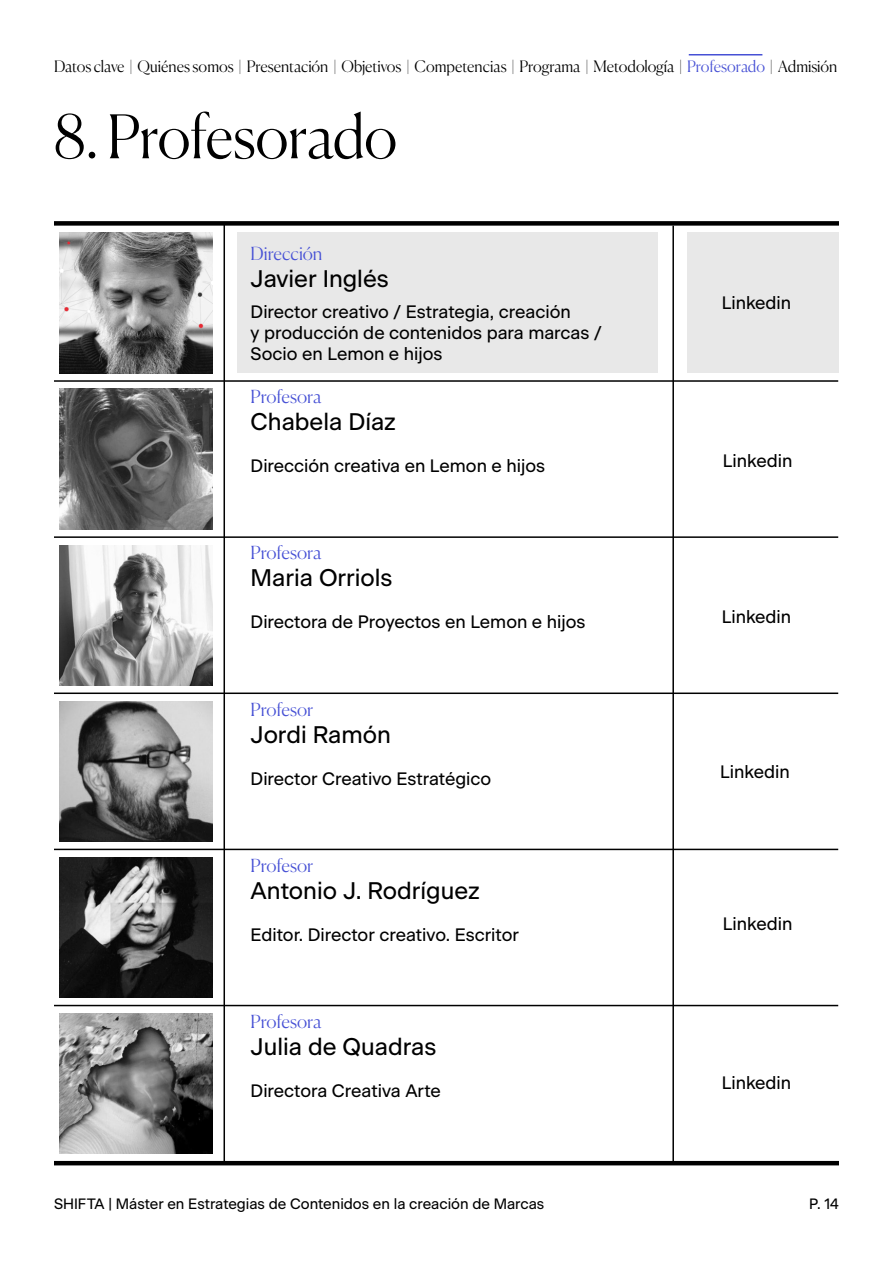
<style>
.page{position:relative;width:893px;height:1263px;background:#fff}
.page>*{position:absolute;margin:0;border:0;box-sizing:border-box;transform-origin:0 0}
.t1{font:300 60px "Canela";letter-spacing:-.015em;color:#000}
.t2{font:24px "Beausite Classic";color:#000}
.t3{font:18px/21px "Beausite Classic";color:#000}
.t4{font:300 18px "Canela";color:#4751d5}
.t5{font:300 15.75px "Canela";letter-spacing:-.005em;color:#000}
.t6{font:15px "Beausite Classic";color:#000}
.s1{color:#4751d5}
</style>
<div class="page">
<div style="left:687px;top:233px;width:152px;height:140px;background:#e8e8e8"></div>
<div style="left:237px;top:233px;width:421px;height:140px;background:#e8e8e8"></div>
<hr style="left:54px;top:1161px;width:785px;height:4px;background:#000">
<div style="left:54px;top:221px;width:785px;height:5px;background:#000"></div>
<hr style="left:224px;top:223px;width:1px;height:940px;background:#000">
<hr style="left:54px;top:380px;width:784px;height:2px;background:#000">
<img style="left:60px;top:233px;width:153px;height:140px">
<hr style="left:672px;top:226px;width:2px;height:938px;background:#000">
<hr style="left:54px;top:536px;width:784px;height:2px;background:#000">
<hr style="left:54px;top:692px;width:784px;height:2px;background:#000">
<hr style="left:54px;top:849px;width:784px;height:1px;background:#000">
<hr style="left:689px;top:54px;width:73px;height:2px;background:#4751d5">
<hr style="left:54px;top:1005px;width:784px;height:1px;background:#000">
<img style="left:60px;top:389px;width:153px;height:140px">
<img style="left:60px;top:545px;width:153px;height:140px">
<img style="left:60px;top:701px;width:153px;height:140px">
<img style="left:60px;top:857px;width:153px;height:141px">
<img style="left:60px;top:1013px;width:153px;height:141px">
<p class="t5" style="left:54px;top:53px;width:785px">Datos clave | Quiénes somos | Presentación | Objetivos | Competencias | Programa | Metodología | <span class="s1">Profesorado</span> | Admisión</p>
<h1 class="t1" style="left:54px;top:89px;width:345px">8. Profesorado</h1>
<p class="t4" style="left:251px;top:239px;width:73px">Dirección</p>
<h2 class="t2" style="left:251px;top:260px;width:140px">Javier Inglés</h2>
<p class="t3" style="left:251px;top:300px;width:353px">Director creativo / Estrategia, creación<br>y producción de contenidos para marcas /<br>Socio en Lemon e hijos</p>
<p class="t4" style="left:251px;top:382px;width:73px">Profesora</p>
<h2 class="t2" style="left:251px;top:403px;width:147px">Chabela Díaz</h2>
<p class="t3" style="left:251px;top:454px;width:296px">Dirección creativa en Lemon e hijos</p>
<p class="t4" style="left:251px;top:539px;width:73px">Profesora</p>
<h2 class="t2" style="left:251px;top:560px;width:143px">Maria Orriols</h2>
<p class="t3" style="left:251px;top:610px;width:336px">Directora de Proyectos en Lemon e hijos</p>
<p class="t4" style="left:251px;top:695px;width:64px">Profesor</p>
<h2 class="t2" style="left:251px;top:716px;width:142px">Jordi Ramón</h2>
<p class="t3" style="left:251px;top:766px;width:242px">Director Creativo Estratégico</p>
<p class="t4" style="left:251px;top:851px;width:64px">Profesor</p>
<h2 class="t2" style="left:251px;top:872px;width:231px">Antonio J. Rodríguez</h2>
<p class="t3" style="left:251px;top:922px;width:270px">Editor. Director creativo. Escritor</p>
<p class="t4" style="left:251px;top:1007px;width:73px">Profesora</p>
<h2 class="t2" style="left:251px;top:1028px;width:187px">Julia de Quadras</h2>
<p class="t3" style="left:251px;top:1078px;width:192px">Directora Creativa Arte</p>
<p class="t3" style="left:722px;top:291px;width:71px">Linkedin</p>
<p class="t3" style="left:723px;top:448px;width:71px">Linkedin</p>
<p class="t3" style="left:722px;top:604px;width:71px">Linkedin</p>
<p class="t3" style="left:720px;top:759px;width:71px">Linkedin</p>
<p class="t3" style="left:723px;top:911px;width:71px">Linkedin</p>
<p class="t3" style="left:722px;top:1071px;width:71px">Linkedin</p>
<p class="t6" style="left:54px;top:1193px;width:492px">SHIFTA | Máster en Estrategias de Contenidos en la creación de Marcas</p>
<p class="t6" style="left:809px;top:1193px;width:31px">P. 14</p>
</div>
